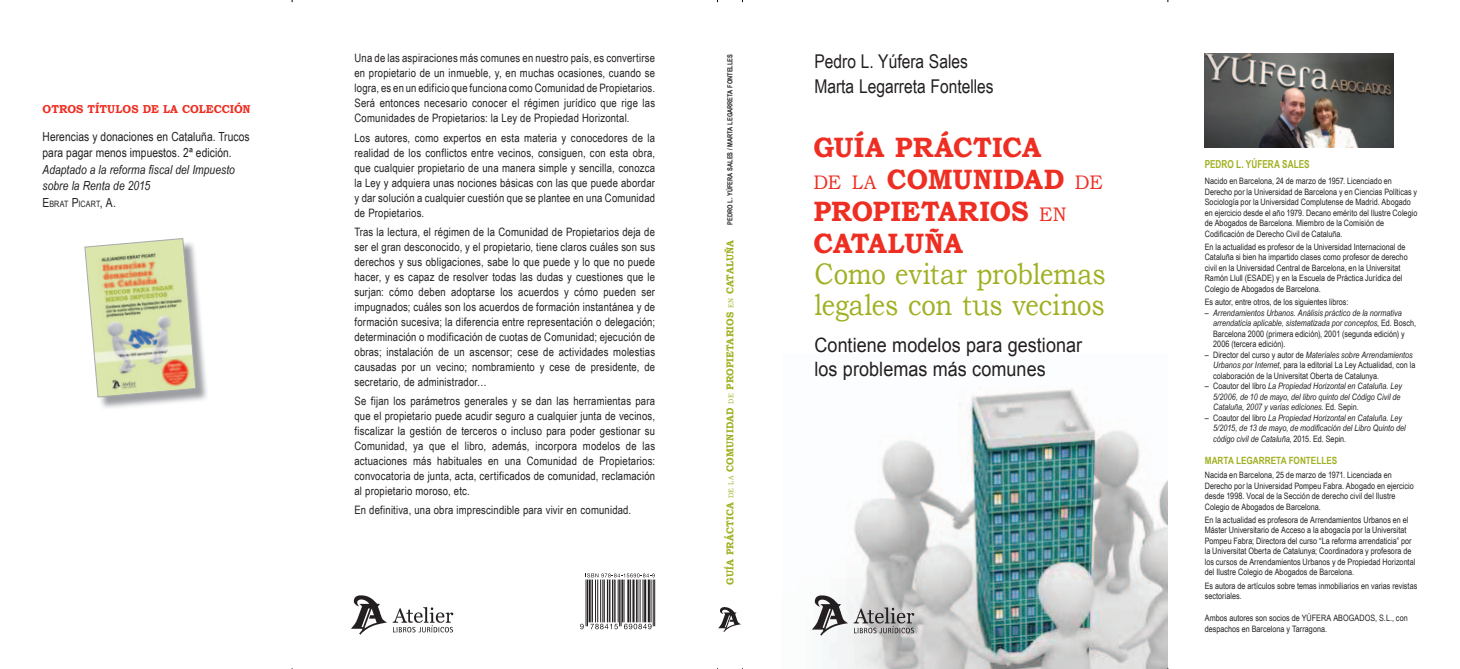
<style>
.page{position:relative;width:1460px;height:669px;background:#fff}
.page>*{position:absolute;margin:0;border:0;box-sizing:border-box;transform-origin:0 0}
.t1{font:29.7px/31px "Bookman Old Style";letter-spacing:-.005em;color:#a0b021;scale:.86 1}
.t2{font:700 28px/32px "Bookman Old Style";letter-spacing:.005em;color:#ee2e22;scale:.95 1}
.t3{font:19.8px/24px "Arial";letter-spacing:.005em;color:#231f20;scale:.91 1}
.t4{font:19px/25px "Arial Narrow";color:#231f20}
.t5{font:12.5px/16.5px "Arial Narrow";letter-spacing:.005em;color:#231f20}
.t6{font:italic 12.5px/16.5px "Arial Narrow";letter-spacing:.005em;color:#231f20}
.t7{font:11.6px/15px "Arial Narrow";letter-spacing:.015em;color:#231f20;text-align:justify}
.t8{font:700 11.5px "Bookman Old Style";color:#ee2e22;scale:.95 1}
.t9{font:700 11px "Arial Narrow";letter-spacing:.005em;color:#a0b021;scale:.91 1}
.t10{font:700 10px "Bookman Old Style";letter-spacing:.02em;color:#a0b021;scale:.95 1}
.t11{font:700 10px "Arial Narrow";color:#a0b021}
.t12{font:8.8px/10.5px "Arial Narrow";letter-spacing:.005em;color:#231f20}
.t13{font:italic 8.8px/10.5px "Arial Narrow";letter-spacing:.005em;color:#231f20}
.t14{font:8.8px "Arial Narrow";letter-spacing:.015em;color:#231f20}
.t15{font:700 7px "Arial Narrow";color:#231f20}
.s1{font-size:12.5px}
.s2{font-weight:400;font-size:7px}
.s3{font-weight:400;font-size:19.6px}
.s4{font-style:normal}
.s5{font-style:italic}
</style>
<div class="page">
<img style="left:830px;top:389px;width:337px;height:280px">
<img style="left:812px;top:594px;width:102px;height:44px">
<img style="left:351px;top:595px;width:103px;height:40px">
<img style="left:719px;top:608px;width:22px;height:23px">
<img style="left:1204px;top:54px;width:189px;height:93px">
<hr style="left:587px;top:580px;width:1px;height:46px;background:#231f20">
<hr style="left:585px;top:580px;width:1px;height:46px;background:#231f20">
<hr style="left:588px;top:580px;width:2px;height:42px;background:#231f20">
<hr style="left:591px;top:580px;width:2px;height:42px;background:#231f20">
<hr style="left:604px;top:580px;width:1px;height:42px;background:#231f20">
<hr style="left:602px;top:580px;width:1px;height:42px;background:#231f20">
<hr style="left:600px;top:580px;width:1px;height:42px;background:#231f20">
<hr style="left:597px;top:580px;width:1px;height:42px;background:#231f20">
<hr style="left:595px;top:580px;width:1px;height:42px;background:#231f20">
<hr style="left:614px;top:580px;width:1px;height:42px;background:#231f20">
<hr style="left:612px;top:580px;width:1px;height:42px;background:#231f20">
<hr style="left:609px;top:580px;width:1px;height:42px;background:#231f20">
<hr style="left:607px;top:580px;width:1px;height:42px;background:#231f20">
<hr style="left:623px;top:580px;width:1px;height:42px;background:#231f20">
<hr style="left:622px;top:580px;width:1px;height:42px;background:#231f20">
<hr style="left:620px;top:580px;width:1px;height:46px;background:#231f20">
<hr style="left:619px;top:580px;width:1px;height:46px;background:#231f20">
<hr style="left:618px;top:580px;width:1px;height:42px;background:#231f20">
<hr style="left:627px;top:580px;width:2px;height:42px;background:#231f20">
<hr style="left:630px;top:580px;width:1px;height:42px;background:#231f20">
<hr style="left:632px;top:580px;width:2px;height:42px;background:#231f20">
<hr style="left:642px;top:580px;width:1px;height:42px;background:#231f20">
<hr style="left:639px;top:580px;width:1px;height:42px;background:#231f20">
<hr style="left:637px;top:580px;width:1px;height:42px;background:#231f20">
<hr style="left:636px;top:580px;width:1px;height:42px;background:#231f20">
<hr style="left:647px;top:580px;width:3px;height:42px;background:#231f20">
<hr style="left:644px;top:580px;width:2px;height:42px;background:#231f20">
<hr style="left:654px;top:580px;width:1px;height:46px;background:#231f20">
<hr style="left:653px;top:580px;width:1px;height:46px;background:#231f20">
<hr style="left:650px;top:580px;width:1px;height:42px;background:#231f20">
<svg style="left:580px;top:624px;width:3px;height:5px"></svg>
<svg style="left:590px;top:624px;width:28px;height:5px"></svg>
<svg style="left:624px;top:624px;width:27px;height:5px"></svg>
<svg style="left:585px;top:573px;width:69px;height:4px"></svg>
<img style="left:100px;top:271px;width:107px;height:137px">
<svg style="left:84px;top:238px;width:112px;height:160px;background:#d1d2ab"></svg>
<p class="t8" style="left:43px;top:101px;width:221px">OTROS TÍTULOS DE LA COLECCIÓN</p>
<p class="t5" style="left:43px;top:128px;width:209px">Herencias y donaciones en Cataluña. Trucos para pagar menos impuestos. 2ª edición.</p>
<p class="t6" style="left:43px;top:161px;width:194px">Adaptado a la reforma fiscal del Impuesto sobre la Renta de 2015</p>
<p class="t14" style="left:43px;top:197px;width:75px"><span class="s1">E</span>BRAT <span class="s1">P</span>ICART<span class="s1">, A.</span></p>
<p class="t7" style="left:354px;top:50px;width:302px">Una de las aspiraciones más comunes en nuestro país, es convertirse en propietario de un inmueble, y, en muchas ocasiones, cuando se logra, es en un edificio que funciona como Comunidad de Propietarios.<br>Será entonces necesario conocer el régimen jurídico que rige las Comunidades de Propietarios: la Ley de Propiedad Horizontal.</p>
<p class="t7" style="left:354px;top:130px;width:302px">Los autores, como expertos en esta materia y conocedores de la realidad de los conflictos entre vecinos, consiguen, con esta obra, que cualquier propietario de una manera simple y sencilla, conozca la Ley y adquiera unas nociones básicas con las que puede abordar y dar solución a cualquier cuestión que se plantee en una Comunidad de Propietarios.</p>
<p class="t7" style="left:354px;top:224px;width:302px">Tras la lectura, el régimen de la Comunidad de Propietarios deja de ser el gran desconocido, y el propietario, tiene claros cuáles son sus derechos y sus obligaciones, sabe lo que puede y lo que no puede hacer, y es capaz de resolver todas las dudas y cuestiones que le surjan: cómo deben adoptarse los acuerdos y cómo pueden ser impugnados; cuáles son los acuerdos de formación instantánea y de formación sucesiva; la diferencia entre representación o delegación; determinación o modificación de cuotas de Comunidad; ejecución de obras; instalación de un ascensor; cese de actividades molestias causadas por un vecino; nombramiento y cese de presidente, de secretario, de administrador…</p>
<p class="t7" style="left:354px;top:393px;width:302px">Se fijan los parámetros generales y se dan las herramientas para que el propietario puede acudir seguro a cualquier junta de vecinos, fiscalizar la gestión de terceros o incluso para poder gestionar su Comunidad, ya que el libro, además, incorpora modelos de las actuaciones más habituales en una Comunidad de Propietarios: convocatoria de junta, acta, certificados de comunidad, reclamación al propietario moroso, etc.</p>
<p class="t7" style="left:354px;top:502px;width:278px">En definitiva, una obra imprescindible para vivir en comunidad.</p>
<p class="t15" style="left:724px;top:225px;width:173px;rotate:-90deg">PEDRO L. YÚFERA SALES / MARTA LEGARRETA FONTELLES</p>
<p class="t10" style="left:723px;top:585px;width:364px;rotate:-90deg">GUÍA PRÁCTICA <span class="s2">DE LA</span> COMUNIDAD <span class="s2">DE</span> PROPIETARIOS <span class="s2">EN</span> CATALUÑA</p>
<h3 class="t4" style="left:814px;top:48px;width:181px">Pedro L. Yúfera Sales<br>Marta Legarreta Fontelles</h3>
<h2 class="t2" style="left:813px;top:131px;width:306px">GUÍA PRÁCTICA<br><span class="s3">DE LA</span> COMUNIDAD <span class="s3">DE<br></span>PROPIETARIOS <span class="s3">EN<br></span>CATALUÑA</h2>
<h1 class="t1" style="left:814px;top:259px;width:340px">Como evitar problemas legales con tus vecinos</h1>
<h3 class="t3" style="left:814px;top:334px;width:296px">Contiene modelos para gestionar los problemas más comunes</h3>
<p class="t9" style="left:1204px;top:156px;width:117px">PEDRO L. YÚFERA SALES</p>
<p class="t12" style="left:1204px;top:175px;width:214px">Nacido en Barcelona, 24 de marzo de 1957. Licenciado en Derecho por la Universidad de Barcelona y en Ciencias Políticas y Sociología por la Universidad Complutense de Madrid. Abogado en ejercicio desde el año 1979. Decano emérito del Ilustre Colegio de Abogados de Barcelona. Miembro de la Comisión de Codificación de Derecho Civil de Cataluña.</p>
<p class="t12" style="left:1204px;top:241px;width:204px">En la actualidad es profesor de la Universidad Internacional de Cataluña si bien ha impartido clases como profesor de derecho civil en la Universidad Central de Barcelona, en la Universitat Ramón Llull (ESADE) y en la Escuela de Práctica Jurídica del Colegio de Abogados de Barcelona.</p>
<p class="t12" style="left:1204px;top:297px;width:145px">Es autor, entre otros, de los siguientes libros:</p>
<p class="t13" style="left:1212px;top:307px;width:204px;text-indent:-8px"><span class="s4">–</span> Arrendamientos Urbanos. Análisis práctico de la normativa arrendaticia aplicable, sistematizada por conceptos<span class="s4">, Ed. Bosch, Barcelona 2000 (primera edición), 2001 (segunda edición) y 2006 (tercera edición).</span></p>
<p class="t12" style="left:1212px;top:349px;width:204px;text-indent:-8px">– Director del curso y autor de <span class="s5">Materiales sobre Arrendamientos<br>Urbanos por Internet</span>, para la editorial La Ley Actualidad, con la colaboración de la Universitat Oberta de Catalunya.</p>
<p class="t13" style="left:1212px;top:381px;width:190px;text-indent:-8px"><span class="s4">– Coautor del libro</span> La Propiedad Horizontal en Cataluña. Ley<br>5/2006, de 10 de mayo, del libro quinto del Código Civil de<br>Cataluña, 2007 y varias ediciones<span class="s4">. Ed. Sepin.</span></p>
<p class="t13" style="left:1212px;top:412px;width:194px;text-indent:-8px"><span class="s4">– Coautor del libro</span> La Propiedad Horizontal en Cataluña. Ley<br>5/2015, de 13 de mayo, de modificación del Libro Quinto del código civil de Cataluña<span class="s4">, 2015. Ed. Sepin.</span></p>
<p class="t11" style="left:1204px;top:453px;width:134px">MARTA LEGARRETA FONTELLES</p>
<p class="t12" style="left:1204px;top:469px;width:211px">Nacida en Barcelona, 25 de marzo de 1971. Licenciada en Derecho por la Universidad Pompeu Fabra. Abogado en ejercicio desde 1998. Vocal de la Sección de derecho civil del Ilustre Colegio de Abogados de Barcelona.</p>
<p class="t12" style="left:1204px;top:514px;width:212px">En la actualidad es profesora de Arrendamientos Urbanos en el Máster Universitario de Acceso a la abogacía por la Universitat Pompeu Fabra; Directora del curso “La reforma arrendaticia” por la Universitat Oberta de Catalunya; Coordinadora y profesora de los cursos de Arrendamientos Urbanos y de Propiedad Horizontal del Ilustre Colegio de Abogados de Barcelona.</p>
<p class="t12" style="left:1204px;top:580px;width:214px">Es autora de artículos sobre temas inmobiliarios en varias revistas sectoriales.</p>
<p class="t12" style="left:1204px;top:612px;width:204px">Ambos autores son socios de YÚFERA ABOGADOS, S.L., con despachos en Barcelona y Tarragona.</p>
</div>
